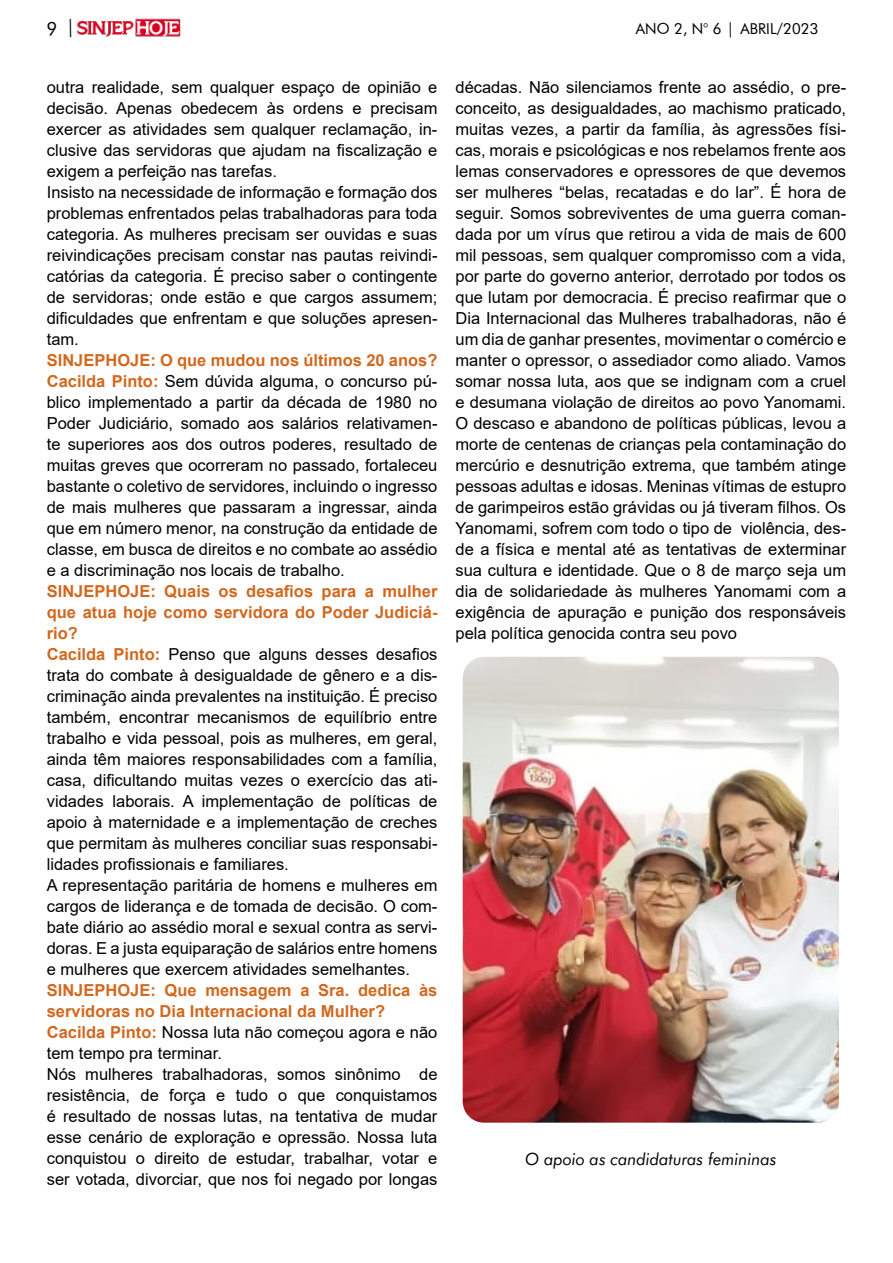
<style>
.page{position:relative;width:893px;height:1263px;background:#fff}
.page>*{position:absolute;margin:0;border:0;box-sizing:border-box;transform-origin:0 0}
.t1{font:18px "Futura BT";color:#000}
.t2{font:16.5px/21px "Arial";color:#000}
.t3{font:italic 16.5px "Futura BT";color:#000}
.t4{font:15px "Futura BT";color:#000}
.s1{font-weight:700;color:#d2681e}
</style>
<div class="page">
<img style="left:463px;top:657px;width:376px;height:466px">
<img style="left:76px;top:18px;width:105px;height:19px">
<p class="t1" style="left:47px;top:17px;width:30px">9 |</p>
<p class="t4" style="left:636px;top:19px;width:185px">ANO 2, N° 6 | ABRIL/2023</p>
<p class="t2" style="left:47px;top:76px;width:392px">outra realidade, sem qualquer espaço de opinião e decisão. Apenas obedecem às ordens e precisam exercer as atividades sem qualquer reclamação, in&shy;clusive das servidoras que ajudam na fiscalização e exigem a perfeição nas tarefas.<br>Insisto na necessidade de informação e formação dos problemas enfrentados pelas trabalhadoras para toda categoria. As mulheres precisam ser ouvidas e suas reivindicações precisam constar nas pautas reivindi&shy;catórias da categoria. É preciso saber o contingente de servidoras; onde estão e que cargos assumem; dificuldades que enfrentam e que soluções apresen&shy;tam.</p>
<p class="t2" style="left:47px;top:349px;width:392px;text-align:justify"><span class="s1">SINJEPHOJE: O que mudou nos últimos 20 anos?<br>Cacilda Pinto:</span> Sem dúvida alguma, o concurso pú&shy;blico implementado a partir da década de 1980 no Poder Judiciário, somado aos salários relativamen&shy;te superiores aos dos outros poderes, resultado de muitas greves que ocorreram no passado, fortaleceu bastante o coletivo de servidores, incluindo o ingresso de mais mulheres que passaram a ingressar, ainda que em número menor, na construção da entidade de classe, em busca de direitos e no combate ao assédio e a discriminação nos locais de trabalho.</p>
<p class="t2" style="left:47px;top:581px;width:392px"><span class="s1">SINJEPHOJE: Quais os desafios para a mulher que atua hoje como servidora do Poder Judiciá&shy;rio?<br>Cacilda Pinto:</span> Penso que alguns desses desafios trata do combate à desigualdade de gênero e a dis&shy;criminação ainda prevalentes na instituição. É preciso também, encontrar mecanismos de equilíbrio entre trabalho e vida pessoal, pois as mulheres, em geral, ainda têm maiores responsabilidades com a família, casa, dificultando muitas vezes o exercício das ati&shy;vidades laborais. A implementação de políticas de apoio à maternidade e a implementação de creches que permitam às mulheres conciliar suas responsabi&shy;lidades profissionais e familiares.<br>A representação paritária de homens e mulheres em cargos de liderança e de tomada de decisão. O com&shy;bate diário ao assédio moral e sexual contra as servi&shy;doras. E a justa equiparação de salários entre homens e mulheres que exercem atividades semelhantes.</p>
<p class="t2" style="left:47px;top:980px;width:392px"><span class="s1">SINJEPHOJE: Que mensagem a Sra. dedica às servidoras no Dia Internacional da Mulher?<br>Cacilda Pinto:</span> Nossa luta não começou agora e não tem tempo pra terminar.<br>Nós mulheres trabalhadoras, somos sinônimo de resistência, de força e tudo o que conquistamos é resultado de nossas lutas, na tentativa de mudar esse cenário de exploração e opressão. Nossa luta conquistou o direito de estudar, trabalhar, votar e ser votada, divorciar, que nos foi negado por longas</p>
<p class="t2" style="left:455px;top:77px;width:392px;text-align:justify">décadas. Não silenciamos frente ao assédio, o pre&shy;conceito, as desigualdades, ao machismo praticado, muitas vezes, a partir da família, às agressões físi&shy;cas, morais e psicológicas e nos rebelamos frente aos lemas conservadores e opressores de que devemos ser mulheres “belas, recatadas e do lar”. É hora de seguir. Somos sobreviventes de uma guerra coman&shy;dada por um vírus que retirou a vida de mais de 600 mil pessoas, sem qualquer compromisso com a vida, por parte do governo anterior, derrotado por todos os que lutam por democracia. É preciso reafirmar que o Dia Internacional das Mulheres trabalhadoras, não é um dia de ganhar presentes, movimentar o comércio e manter o opressor, o assediador como aliado. Vamos somar nossa luta, aos que se indignam com a cruel e desumana violação de direitos ao povo Yanomami.<br>O descaso e abandono de políticas públicas, levou a morte de centenas de crianças pela contaminação do mercúrio e desnutrição extrema, que também atinge pessoas adultas e idosas. Meninas vítimas de estupro de garimpeiros estão grávidas ou já tiveram filhos. Os Yanomami, sofrem com todo o tipo de violência, des&shy;de a física e mental até as tentativas de exterminar sua cultura e identidade. Que o 8 de março seja um dia de solidariedade às mulheres Yanomami com a exigência de apuração e punição dos responsáveis pela política genocida contra seu povo</p>
<p class="t3" style="left:525px;top:1149px;width:253px">O apoio as candidaturas femininas</p>
</div>
